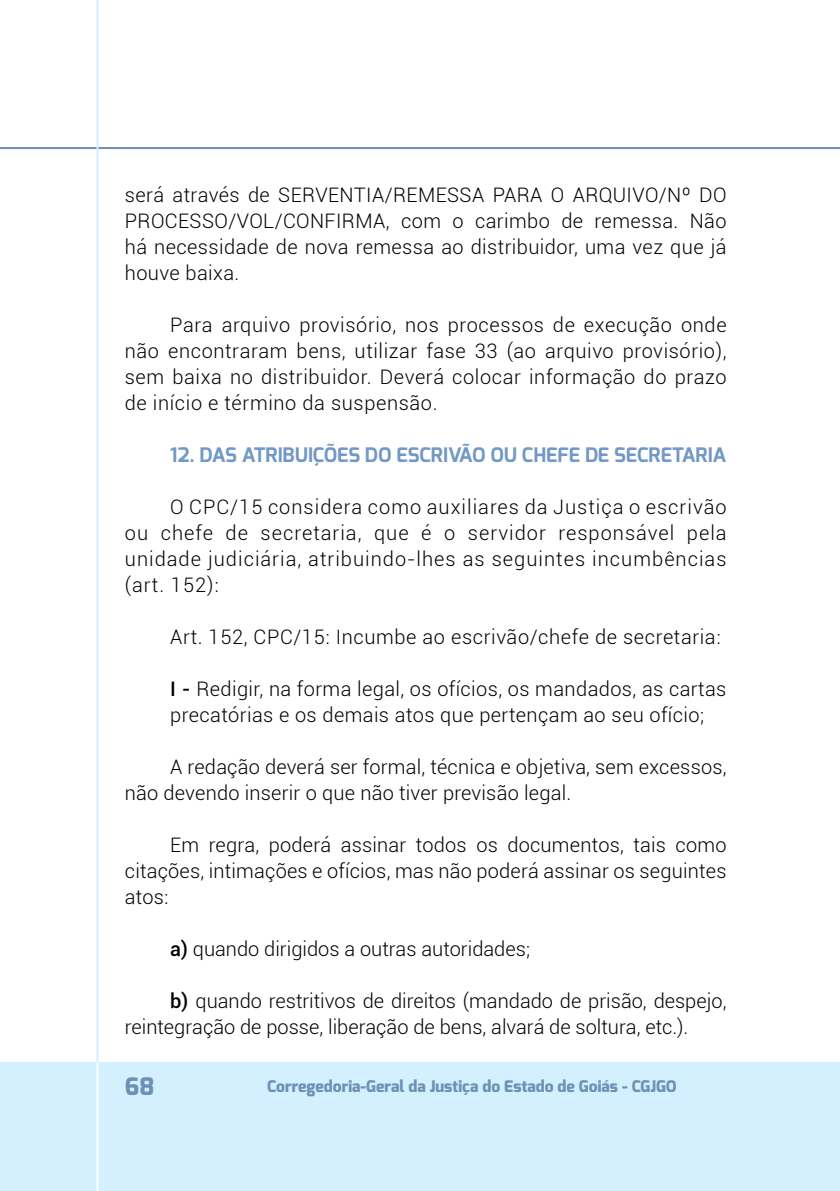
<style>
.page{position:relative;width:840px;height:1191px;background:#fff}
.page>*{position:absolute;margin:0;border:0;box-sizing:border-box;transform-origin:0 0}
.t1{font:800 24px "Exo";color:#6c91b5}
.t2{font:300 20px/26px "Roboto";letter-spacing:.01em;color:#000;text-align:justify}
.t3{font:300 20px "Roboto";letter-spacing:.03em;color:#000}
.t4{font:700 20px "Exo";color:#7298c5}
.t5{font:800 16px "Exo";color:#6c91b5}
.s1{font-weight:500}
</style>
<div class="page">
<hr style="left:0;top:147px;width:839px;height:2px;background:#6c91b5">
<hr style="left:96px;top:0;width:2px;height:1062px;background:#d4effd">
<div style="left:0;top:1062px;width:839px;height:129px;background:#d4effd"></div>
<hr style="left:96px;top:1062px;width:2px;height:129px;background:#fff">
<p class="t2" style="left:125px;top:181px;width:603px">será através de SERVENTIA/REMESSA PARA O ARQUIVO/Nº DO PROCESSO/VOL/CONFIRMA, com o carimbo de remessa. Não há necessidade de nova remessa ao distribuidor, uma vez que já houve baixa.</p>
<p class="t2" style="left:125px;top:311px;width:603px;text-indent:45px">Para arquivo provisório, nos processos de execução onde não encontraram bens, utilizar fase 33 (ao arquivo provisório), sem baixa no distribuidor. Deverá colocar informação do prazo de início e término da suspensão.</p>
<p class="t4" style="left:170px;top:442px;width:557px">12. DAS ATRIBUIÇÕES DO ESCRIVÃO OU CHEFE DE SECRETARIA</p>
<p class="t2" style="left:125px;top:493px;width:603px;text-indent:45px">O CPC/15 considera como auxiliares da Justiça o escrivão ou chefe de secretaria, que é o servidor responsável pela unidade judiciária, atribuindo-lhes as seguintes incumbências (art. 152):</p>
<p class="t3" style="left:170px;top:623px;width:551px">Art. 152, CPC/15: Incumbe ao escrivão/chefe de secretaria:</p>
<p class="t2" style="left:170px;top:675px;width:557px"><span class="s1">I -</span> Redigir, na forma legal, os ofícios, os mandados, as cartas precatórias e os demais atos que pertençam ao seu ofício;</p>
<p class="t2" style="left:125px;top:753px;width:603px;text-indent:45px">A redação deverá ser formal, técnica e objetiva, sem excessos, não devendo inserir o que não tiver previsão legal.</p>
<p class="t2" style="left:125px;top:831px;width:603px;text-indent:45px">Em regra, poderá assinar todos os documentos, tais como citações, intimações e ofícios, mas não poderá assinar os seguintes atos:</p>
<p class="t2" style="left:170px;top:935px;width:361px"><span class="s1">a)</span> quando dirigidos a outras autoridades;</p>
<p class="t2" style="left:125px;top:987px;width:602px;text-indent:45px"><span class="s1">b)</span> quando restritivos de direitos (mandado de prisão, despejo, reintegração de posse, liberação de bens, alvará de soltura, etc.).</p>
<p class="t1" style="left:125px;top:1070px;width:31px">68</p>
<p class="t5" style="left:267px;top:1075px;width:410px">Corregedoria-Geral da Justiça do Estado de Goiás - CGJGO</p>
</div>
